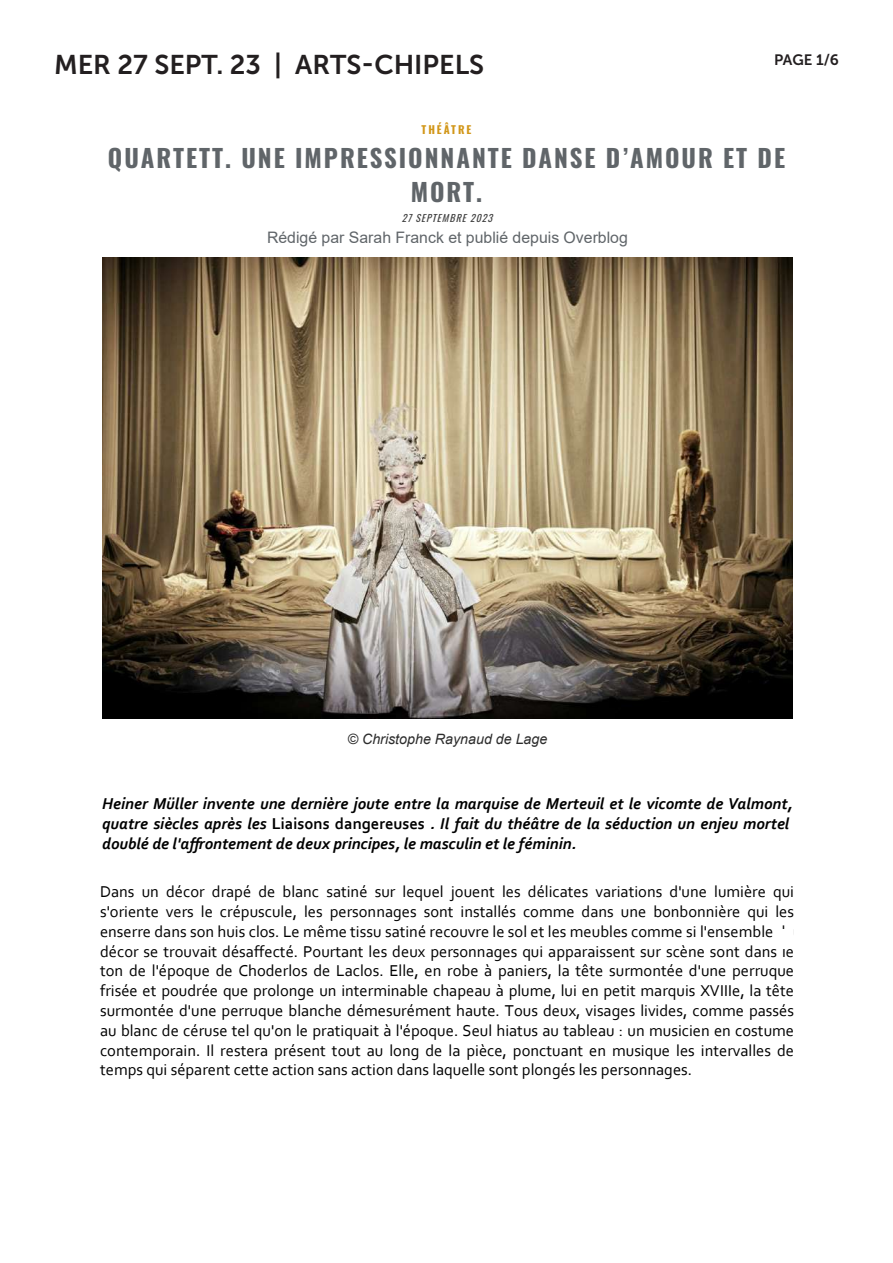
<style>
.page{position:relative;width:893px;height:1263px;background:#fff}
.page>*{position:absolute;margin:0;border:0;box-sizing:border-box;transform-origin:0 0}
.t1{font:27px "Museo Sans 700";color:#231f20}
.t2{font:700 24.75px/34.7px "Oswald";letter-spacing:.08em;color:#606569;text-align:center}
.t3{font:16.5px/19.8px "Corbel";color:#000;text-align:justify}
.t4{font:italic 700 16.5px/19.8px "Corbel";color:#000}
.t5{font:15.9px "Arial";color:#606569}
.t6{font:15px "Museo Sans 700";color:#231f20}
.t7{font:italic 14.25px "Arial";color:#2c2c2c}
.t8{font:700 10.95px "Oswald";letter-spacing:.18em;color:#d2971a}
.t9{font:italic 9.9px "Oswald";color:#3f3f3f}
.s1{font-style:normal}
</style>
<div class="page">
<img style="left:102px;top:258px;width:691px;height:461px">
<h1 class="t1" style="left:54px;top:50px;width:432px">MER 27 SEPT. 23 | ARTS-CHIPELS</h1>
<p class="t6" style="left:774px;top:52px;width:66px">PAGE 1/6</p>
<p class="t8" style="left:421px;top:120px;width:51px">THÉÂTRE</p>
<h2 class="t2" style="left:108px;top:138px;width:679px">QUARTETT. UNE IMPRESSIONNANTE DANSE D’AMOUR ET DE<br>MORT.</h2>
<p class="t9" style="left:402px;top:209px;width:96px">27SEPTEMBRE2023</p>
<p class="t5" style="left:267px;top:226px;width:362px">Rédigé par Sarah Franck et publié depuis Overblog</p>
<p class="t7" style="left:348px;top:729px;width:201px">© Christophe Raynaud de Lage</p>
<p class="t4" style="left:102px;top:793px;width:692px">Heiner Müller invente une dernière joute entre la marquise de Merteuil et le vicomte de Valmont, quatre siècles après les <span class="s1">Liaisons dangereuses</span> . Il fait du théâtre de la séduction un enjeu mortel doublé de l'affrontement de deux principes, le masculin et le féminin.</p>
<p class="t3" style="left:100px;top:881px;width:695px">Dans un décor drapé de blanc satiné sur lequel jouent les délicates variations d'une lumière qui s'oriente vers le crépuscule, les personnages sont installés comme dans une bonbonnière qui les enserre dans son huis clos. Le même tissu satiné recouvre le sol et les meubles comme si l'ensemble du décor se trouvait désaffecté. Pourtant les deux personnages qui apparaissent sur scène sont dans le ton de l'époque de Choderlos de Laclos. Elle, en robe à paniers, la tête surmontée d'une perruque frisée et poudrée que prolonge un interminable chapeau à plume, lui en petit marquis XVIIIe, la tête surmontée d'une perruque blanche démesurément haute. Tous deux, visages livides, comme passés au blanc de céruse tel qu'on le pratiquait à l'époque. Seul hiatus au tableau : un musicien en costume contemporain. Il restera présent tout au long de la pièce, ponctuant en musique les intervalles de temps qui séparent cette action sans action dans laquelle sont plongés les personnages.</p>
</div>
